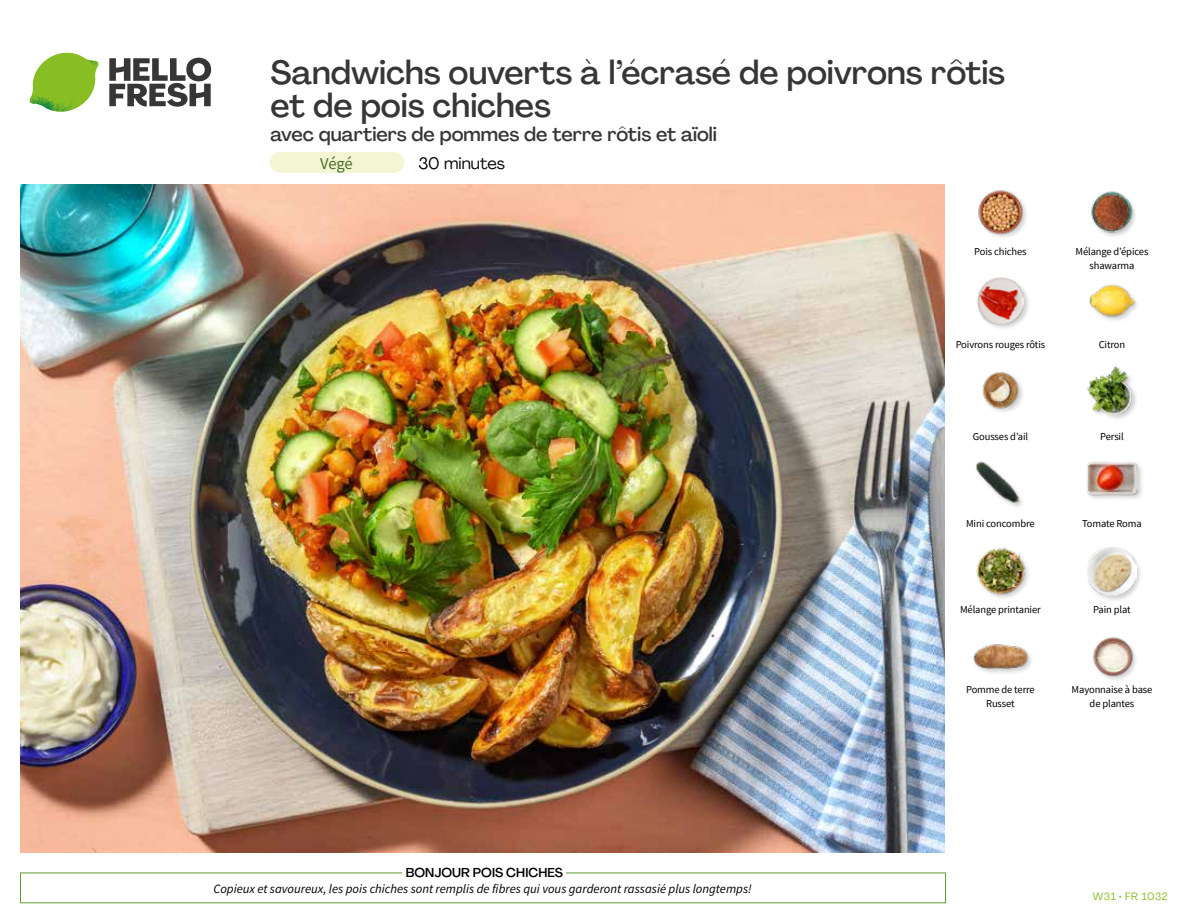
<style>
.page{position:relative;width:1188px;height:918px;background:#fff}
.page>*{position:absolute;margin:0;border:0;box-sizing:border-box;transform-origin:0 0}
.t1{font:500 33px/33px "Agrandir";letter-spacing:-.005em;color:#373636}
.t2{font:500 19.5px "Agrandir";color:#373636}
.t3{font:16.5px "Agrandir";color:#000}
.t4{font:16.5px "Source Sans Pro";color:#4a6c2a}
.t5{font:italic 12.75px "Source Sans Pro";color:#000}
.t6{font:500 12.75px "Agrandir";color:#000}
.t7{font:10.5px/13.5px "Source Sans Pro";letter-spacing:-.01em;color:#000;text-align:center}
.t8{font:10.5px "Agrandir";letter-spacing:.05em;color:#89bd24}
</style>
<div class="page">
<svg style="left:109px;top:57px;width:102px;height:50px"></svg>
<svg style="left:34px;top:53px;width:62px;height:40px"></svg>
<img style="left:67px;top:53px;width:32px;height:26px">
<img style="left:33px;top:75px;width:59px;height:11px">
<img style="left:29px;top:79px;width:61px;height:33px">
<img style="left:65px;top:86px;width:27px;height:25px">
<img style="left:21px;top:184px;width:924px;height:668px">
<div style="left:270px;top:152px;width:134px;height:21px;background:#f3f5d3;border-radius:10px"></div>
<img style="left:1093px;top:637px;width:43px;height:43px">
<div style="left:973px;top:643px;width:61px;height:33px;background:#000;opacity:.2"></div>
<img style="left:973px;top:643px;width:56px;height:29px">
<div style="left:1086px;top:546px;width:57px;height:57px;background:#000;opacity:.2"></div>
<img style="left:1088px;top:547px;width:48px;height:48px">
<img style="left:976px;top:547px;width:53px;height:51px">
<div style="left:1085px;top:461px;width:60px;height:40px;background:#000;opacity:.2"></div>
<img style="left:1086px;top:461px;width:52px;height:40px">
<img style="left:975px;top:461px;width:47px;height:46px">
<div style="left:1087px;top:365px;width:52px;height:56px;background:#000;opacity:.2"></div>
<img style="left:1087px;top:367px;width:46px;height:47px">
<img style="left:982px;top:372px;width:41px;height:40px">
<div style="left:1089px;top:284px;width:52px;height:39px;background:#000;opacity:.2"></div>
<img style="left:1089px;top:284px;width:46px;height:39px">
<div style="left:976px;top:277px;width:55px;height:54px;background:#000;opacity:.2"></div>
<img style="left:977px;top:278px;width:47px;height:46px">
<img style="left:1091px;top:191px;width:44px;height:45px">
<img style="left:978px;top:190px;width:49px;height:48px">
<h1 class="t1" style="left:271px;top:56px;width:736px">Sandwichs ouverts à l’écrasé de poivrons rôtis et de pois chiches</h1>
<h2 class="t2" style="left:271px;top:122px;width:448px">avec quartiers de pommes de terre rôtis et aïoli</h2>
<h3 class="t3" style="left:418px;top:153px;width:88px">30 minutes</h3>
<h3 class="t4" style="left:320px;top:153px;width:34px">Végé</h3>
<p class="t7" style="left:974px;top:245px;width:54px">Pois chiches</p>
<p class="t7" style="left:956px;top:338px;width:91px">Poivrons rouges rôtis</p>
<p class="t7" style="left:1075px;top:245px;width:75px">Mélange d’épices shawarma</p>
<p class="t7" style="left:1099px;top:338px;width:28px">Citron</p>
<p class="t7" style="left:973px;top:429px;width:57px">Gousses d’ail</p>
<p class="t7" style="left:1100px;top:429px;width:25px">Persil</p>
<p class="t7" style="left:966px;top:517px;width:70px">Mini concombre</p>
<p class="t7" style="left:1082px;top:517px;width:61px">Tomate Roma</p>
<p class="t7" style="left:960px;top:603px;width:82px">Mélange printanier</p>
<p class="t7" style="left:1093px;top:603px;width:39px">Pain plat</p>
<p class="t7" style="left:966px;top:683px;width:70px">Pomme de terre<br>Russet</p>
<p class="t7" style="left:1072px;top:683px;width:82px">Mayonnaise à base de plantes</p>
<p class="t6" style="left:406px;top:864px;width:159px">BONJOUR POIS CHICHES</p>
<p class="t5" style="left:213px;top:881px;width:540px">Copieux et savoureux, les pois chiches sont remplis de fibres qui vous garderont rassasié plus longtemps!</p>
<p class="t8" style="left:1093px;top:890px;width:76px">W31 • FR 1032</p>
</div>
